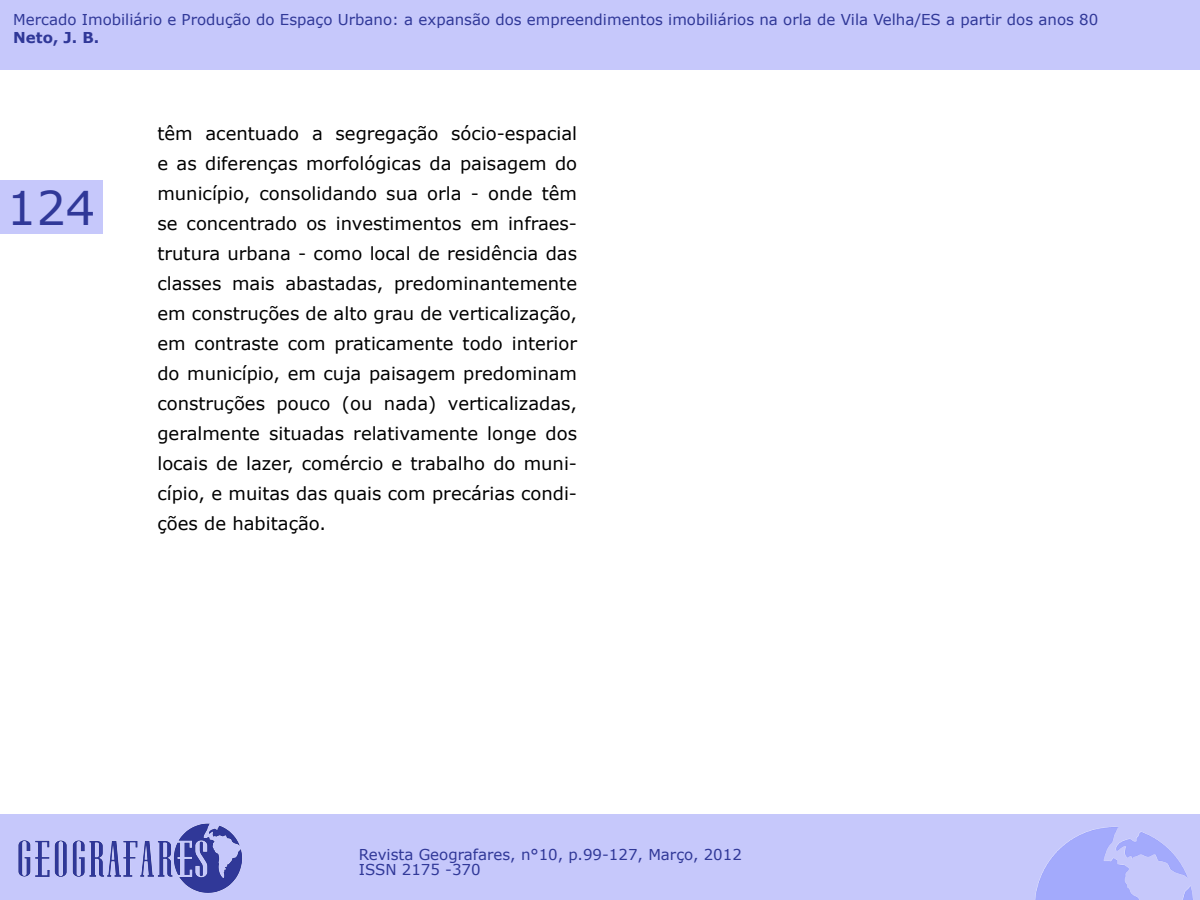
<style>
.page{position:relative;width:1200px;height:900px;background:#fff}
.page>*{position:absolute;margin:0;border:0;box-sizing:border-box;transform-origin:0 0}
.t1{font:46.5px "Verdana";color:#303898}
.t2{font:18px/30px "Verdana";color:#000;text-align:justify}
.t3{font:15px/15px "Verdana";color:#303898}
.t4{font:700 15px "Verdana";color:#303898}
</style>
<div class="page">
<div style="left:0;top:180px;width:102px;height:54px;background:#c6c8fb"></div>
<div style="left:0;top:814px;width:1200px;height:86px;background:#c6c8fb"></div>
<img style="left:18px;top:823px;width:224px;height:70px">
<img style="left:1035px;top:827px;width:158px;height:73px">
<div style="left:0;top:0;width:1200px;height:69px;background:#c6c8fb"></div>
<p class="t3" style="left:13px;top:12px;width:1087px">Mercado Imobiliário e Produção do Espaço Urbano: a expansão dos empreendimentos imobiliários na orla de Vila Velha/ES a partir dos anos 80</p>
<p class="t4" style="left:13px;top:27px;width:88px">N eto, J. B.</p>
<h1 class="t1" style="left:7px;top:176px;width:90px">124</h1>
<p class="t2" style="left:157px;top:118px;width:421px">têm acentuado a segregação sócio-espacial e as diferenças morfológicas da paisagem do município, consolidando sua orla - onde têm se concentrado os investimentos em infraes&shy;trutura urbana - como local de residência das classes mais abastadas, predominantemente em construções de alto grau de verticalização, em contraste com praticamente todo interior do município, em cuja paisagem predominam construções pouco (ou nada) verticalizadas, geralmente situadas relativamente longe dos locais de lazer, comércio e trabalho do muni&shy;cípio, e muitas das quais com precárias condi&shy;ções de habitação.</p>
<p class="t3" style="left:359px;top:847px;width:385px">Revista Geografares, n°10, p.99-127, Março, 2012<br>ISSN 2175 -370</p>
</div>
